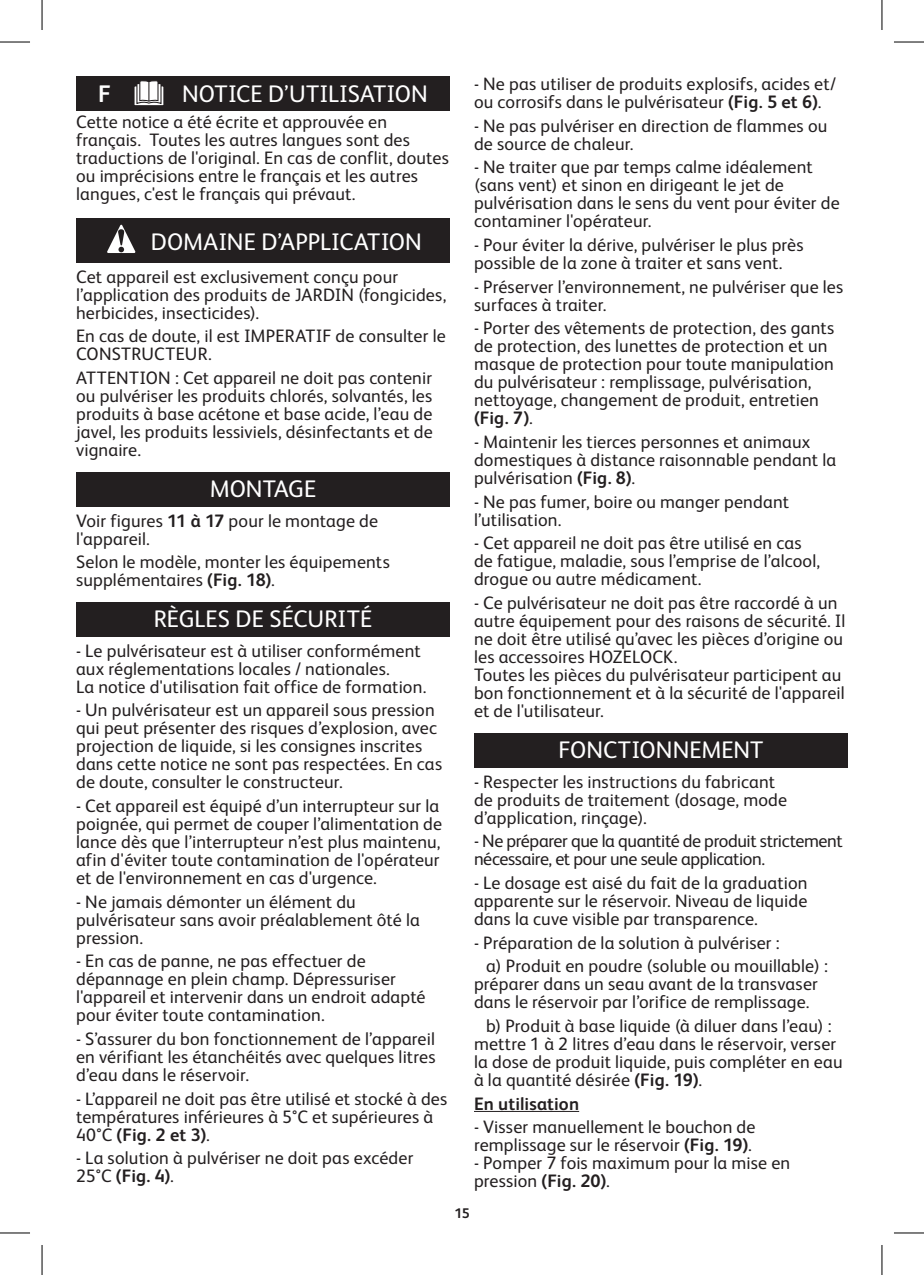
<style>
.page{position:relative;width:924px;height:1275px;background:#fff}
.page>*{position:absolute;margin:0;border:0;box-sizing:border-box;transform-origin:0 0}
.t1{font:24px "FS Albert Pro";color:#fff}
.t2{font:700 24px "FS Albert Pro";color:#fff}
.t3{font:18px/18px "FS Albert Pro";letter-spacing:.01em;color:#231f20}
.t4{font:18px/18px "FS Albert Pro";letter-spacing:-.02em;color:#231f20}
.t5{font:700 18px "FS Albert Pro";letter-spacing:.005em;color:#231f20}
.t6{font:700 14px "FS Albert Pro";color:#231f20}
.s1{font-weight:700}
</style>
<div class="page">
<div style="left:76px;top:76px;width:374px;height:34px;background:#231f20"></div>
<div style="left:134px;top:86px;width:30px;height:20px;background:#fff"></div>
<div style="left:133px;top:85px;width:31px;height:21px;border:1px solid #231f20"></div>
<svg style="left:136px;top:80px;width:26px;height:25px"></svg>
<div style="left:76px;top:219px;width:374px;height:44px;background:#231f20"></div>
<svg style="left:107px;top:224px;width:29px;height:29px"></svg>
<div style="left:76px;top:472px;width:374px;height:34px;background:#231f20"></div>
<div style="left:76px;top:602px;width:374px;height:34px;background:#231f20"></div>
<hr style="left:474px;top:1111px;width:105px;height:1px;background:#231f20">
<div style="left:474px;top:733px;width:373px;height:34px;background:#231f20"></div>
<hr style="left:0;top:42px;width:30px;height:1px;background:#000">
<hr style="left:893px;top:42px;width:30px;height:1px;background:#000">
<hr style="left:0;top:1232px;width:30px;height:1px;background:#000">
<hr style="left:893px;top:1232px;width:30px;height:1px;background:#000">
<hr style="left:42px;top:0;width:1px;height:30px;background:#000">
<hr style="left:42px;top:1245px;width:1px;height:30px;background:#000">
<hr style="left:881px;top:0;width:1px;height:30px;background:#000">
<hr style="left:881px;top:1245px;width:1px;height:30px;background:#000">
<h1 class="t2" style="left:98px;top:77px;width:14px">F</h1>
<h1 class="t1" style="left:182px;top:77px;width:247px">NOTICE D’UTILISATION</h1>
<p class="t3" style="left:76px;top:112px;width:374px">Cette notice a été écrite et approuvée en français. Toutes les autres langues sont des traductions de l'original. En cas de conflit, doutes ou imprécisions entre le français et les autres langues, c'est le français qui prévaut.</p>
<h1 class="t1" style="left:151px;top:224px;width:272px">DOMAINE D’APPLICATION</h1>
<p class="t3" style="left:76px;top:266px;width:371px">Cet appareil est exclusivement conçu pour l’application des produits de JARDIN (fongicides, herbicides, insecticides).</p>
<p class="t3" style="left:76px;top:326px;width:371px">En cas de doute, il est IMPERATIF de consulter le<br>CONSTRUCTEUR.</p>
<p class="t3" style="left:76px;top:368px;width:358px;text-align:justify">ATTENTION : Cet appareil ne doit pas contenir ou pulvériser les produits chlorés, solvantés, les produits à base acétone et base acide, l’eau de javel, les produits lessiviels, désinfectants et de vignaire.</p>
<h1 class="t1" style="left:209px;top:471px;width:108px">MONTAGE</h1>
<p class="t3" style="left:76px;top:510px;width:303px">Voir figures <span class="s1">11 à 17</span> pour le montage de l'appareil.</p>
<p class="t3" style="left:76px;top:552px;width:315px">Selon le modèle, monter les équipements supplémentaires <span class="s1">(Fig. 18)</span>.</p>
<h1 class="t1" style="left:154px;top:601px;width:220px">RÈGLES DE SÉCURITÉ</h1>
<p class="t3" style="left:76px;top:640px;width:352px">- Le pulvérisateur est à utiliser conformément aux réglementations locales / nationales.<br>La notice d'utilisation fait office de formation.</p>
<p class="t3" style="left:76px;top:700px;width:367px">- Un pulvérisateur est un appareil sous pression qui peut présenter des risques d’explosion, avec projection de liquide, si les consignes inscrites dans cette notice ne sont pas respectées. En cas de doute, consulter le constructeur.</p>
<p class="t3" style="left:76px;top:795px;width:367px">- Cet appareil est équipé d’un interrupteur sur la poignée, qui permet de couper l’alimentation de lance dès que l’interrupteur n’est plus maintenu, afin d'éviter toute contamination de l'opérateur et de l'environnement en cas d'urgence.</p>
<p class="t3" style="left:76px;top:891px;width:345px">- Ne jamais démonter un élément du pulvérisateur sans avoir préalablement ôté la pression.</p>
<p class="t3" style="left:76px;top:951px;width:351px">- En cas de panne, ne pas effectuer de dépannage en plein champ. Dépressuriser l'appareil et intervenir dans un endroit adapté pour éviter toute contamination.</p>
<p class="t3" style="left:76px;top:1028px;width:361px;text-align:justify">- S’assurer du bon fonctionnement de l’appareil en vérifiant les étanchéités avec quelques litres d’eau dans le réservoir.</p>
<p class="t3" style="left:76px;top:1088px;width:372px">- L’appareil ne doit pas être utilisé et stocké à des températures inférieures à 5°C et supérieures à<br>40°C <span class="s1">(Fig. 2 et 3)</span>.</p>
<p class="t3" style="left:76px;top:1148px;width:339px">- La solution à pulvériser ne doit pas excéder<br>25°C <span class="s1">(Fig. 4)</span>.</p>
<p class="t3" style="left:474px;top:73px;width:363px">- Ne pas utiliser de produits explosifs, acides et/ ou corrosifs dans le pulvérisateur <span class="s1">(Fig. 5 et 6)</span>.</p>
<p class="t3" style="left:474px;top:115px;width:355px">- Ne pas pulvériser en direction de flammes ou de source de chaleur.</p>
<p class="t3" style="left:474px;top:157px;width:367px">- Ne traiter que par temps calme idéalement (sans vent) et sinon en dirigeant le jet de pulvérisation dans le sens du vent pour éviter de contaminer l'opérateur.</p>
<p class="t3" style="left:474px;top:234px;width:331px">- Pour éviter la dérive, pulvériser le plus près possible de la zone à traiter et sans vent.</p>
<p class="t3" style="left:474px;top:276px;width:371px">- Préserver l’environnement, ne pulvériser que les surfaces à traiter.</p>
<p class="t3" style="left:474px;top:318px;width:362px">- Porter des vêtements de protection, des gants de protection, des lunettes de protection et un masque de protection pour toute manipulation du pulvérisateur : remplissage, pulvérisation, nettoyage, changement de produit, entretien <span class="s1">(Fig. 7)</span>.</p>
<p class="t3" style="left:474px;top:431px;width:363px">- Maintenir les tierces personnes et animaux domestiques à distance raisonnable pendant la pulvérisation <span class="s1">(Fig. 8)</span>.</p>
<p class="t3" style="left:474px;top:491px;width:316px">- Ne pas fumer, boire ou manger pendant l’utilisation.</p>
<p class="t3" style="left:474px;top:533px;width:347px">- Cet appareil ne doit pas être utilisé en cas de fatigue, maladie, sous l’emprise de l’alcool, drogue ou autre médicament.</p>
<p class="t3" style="left:474px;top:592px;width:373px">- Ce pulvérisateur ne doit pas être raccordé à un autre équipement pour des raisons de sécurité. Il ne doit être utilisé qu’avec les pièces d’origine ou les accessoires HOZELOCK.<br>Toutes les pièces du pulvérisateur participent au bon fonctionnement et à la sécurité de l'appareil et de l'utilisateur.</p>
<h1 class="t1" style="left:558px;top:732px;width:206px">FONCTIONNEMENT</h1>
<p class="t3" style="left:474px;top:771px;width:314px">- Respecter les instructions du fabricant de produits de traitement (dosage, mode d’application, rinçage).</p>
<p class="t4" style="left:474px;top:830px;width:370px">- Ne préparer que la quantité de produit strictement nécessaire, et pour une seule application.</p>
<p class="t3" style="left:474px;top:872px;width:335px;text-align:justify">- Le dosage est aisé du fait de la graduation apparente sur le réservoir. Niveau de liquide dans la cuve visible par transparence.</p>
<p class="t3" style="left:486px;top:929px;width:343px;line-height:23.6px;text-indent:-12px">- Préparation de la solution à pulvériser :<br>a) Produit en poudre (soluble ou mouillable) :</p>
<p class="t3" style="left:474px;top:973px;width:345px">préparer dans un seau avant de la transvaser dans le réservoir par l’orifice de remplissage.</p>
<p class="t3" style="left:474px;top:1015px;width:370px;text-indent:12px">b) Produit à base liquide (à diluer dans l’eau) : mettre 1 à 2 litres d’eau dans le réservoir, verser la dose de produit liquide, puis compléter en eau à la quantité désirée <span class="s1">(Fig. 19)</span>.</p>
<p class="t5" style="left:474px;top:1090px;width:107px">En utilisation</p>
<p class="t3" style="left:474px;top:1116px;width:283px">- Visser manuellement le bouchon de remplissage sur le réservoir <span class="s1">(Fig. 19)</span>.</p>
<p class="t3" style="left:474px;top:1152px;width:317px">- Pomper 7 fois maximum pour la mise en pression <span class="s1">(Fig. 20)</span>.</p>
<p class="t6" style="left:454px;top:1203px;width:17px">15</p>
</div>
